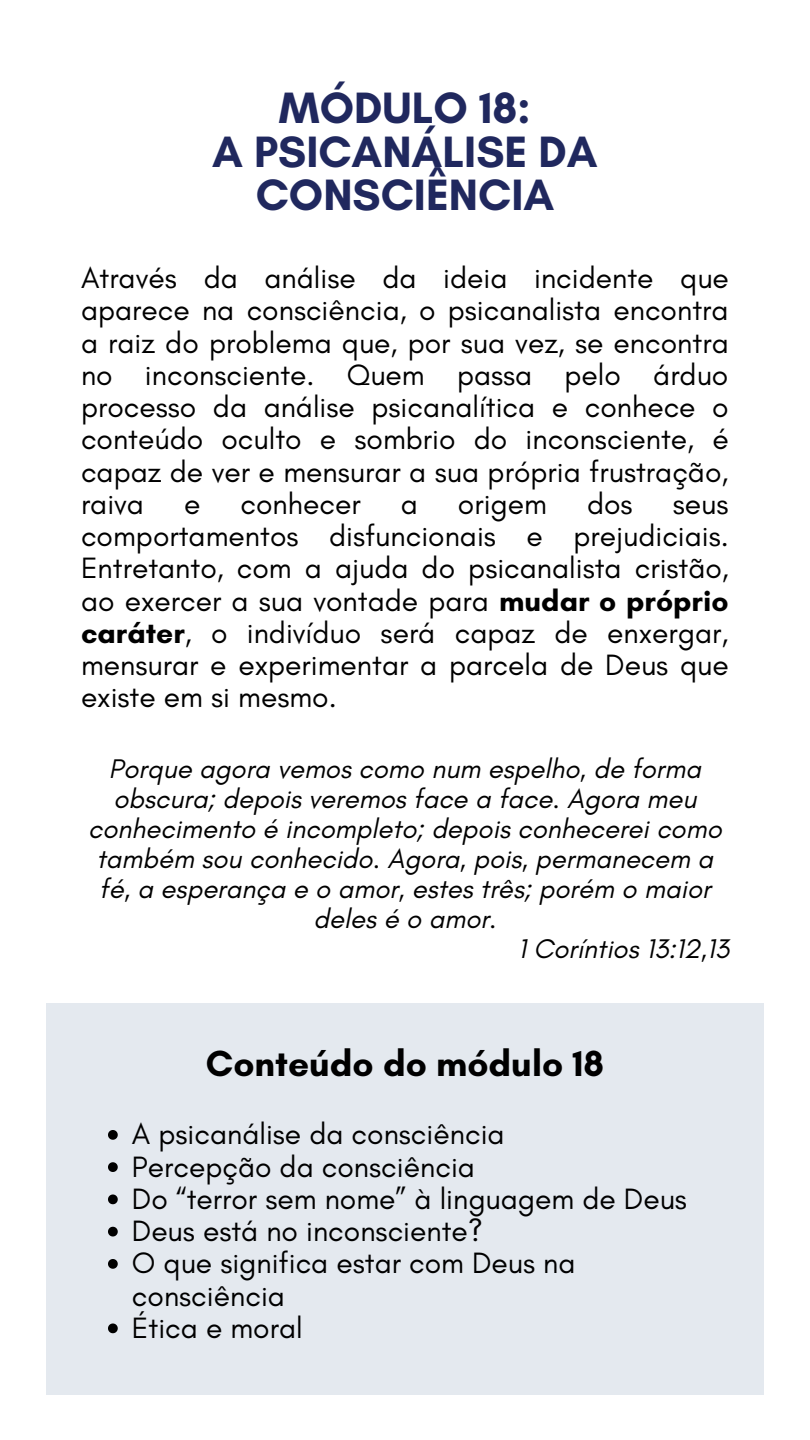
<style>
.page{position:relative;width:810px;height:1440px;background:#fff}
.page>*{position:absolute;margin:0;border:0;box-sizing:border-box;transform-origin:0 0}
.t1{font:700 44.7px/43.5px "Glacial Indifference";color:#20285e;text-align:center}
.t2{font:700 37px "Glacial Indifference";color:#000}
.t3{font:30px/32.2px "Glacial Indifference";color:#000;text-align:justify}
.t4{font:italic 27.5px "Glacial Indifference";color:#000}
.s1{font-weight:700}
</style>
<div class="page">
<div style="left:46px;top:1003px;width:718px;height:391px;background:#e4e9ef"></div>
<svg style="left:108px;top:1130px;width:10px;height:10px"></svg>
<svg style="left:108px;top:1162px;width:10px;height:10px"></svg>
<svg style="left:108px;top:1195px;width:10px;height:9px"></svg>
<svg style="left:108px;top:1227px;width:10px;height:10px"></svg>
<svg style="left:108px;top:1259px;width:10px;height:10px"></svg>
<svg style="left:108px;top:1324px;width:10px;height:9px"></svg>
<h1 class="t1" style="left:212px;top:86px;width:387px">MÓDULO 18:<br>A PSICANÁLISE DA<br>CONSCIÊNCIA</h1>
<p class="t3" style="left:81px;top:261px;width:649px">Através da análise da ideia incidente que aparece na consciência, o psicanalista encontra a raiz do problema que, por sua vez, se encontra no inconsciente. Quem passa pelo árduo processo da análise psicanalítica e conhece o conteúdo oculto e sombrio do inconsciente, é capaz de ver e mensurar a sua própria frustração, raiva</p>
<p class="t3" style="left:184px;top:487px;width:18px">e</p>
<p class="t3" style="left:241px;top:487px;width:122px">conhecer</p>
<p class="t3" style="left:401px;top:487px;width:19px">a</p>
<p class="t3" style="left:458px;top:487px;width:91px">origem</p>
<p class="t3" style="left:587px;top:487px;width:47px">dos</p>
<p class="t3" style="left:81px;top:487px;width:649px;text-indent:592px">seus comportamentos disfuncionais e prejudiciais.<br>Entretanto, com a ajuda do psicanalista cristão, ao exercer a sua vontade para <span class="s1">mudar o próprio caráter</span>, o indivíduo será capaz de enxergar, mensurar e experimentar a parcela de Deus que existe em si mesmo.</p>
<p class="t4" style="left:109px;top:752px;width:594px">Porque agora vemos como num espelho, de forma</p>
<p class="t4" style="left:113px;top:782px;width:585px">obscura; depois veremos face a face. Agora meu</p>
<p class="t4" style="left:88px;top:812px;width:635px">conhecimento é incompleto; depois conhecerei como</p>
<p class="t4" style="left:97px;top:842px;width:618px">também sou conhecido. Agora, pois, permanecem a</p>
<p class="t4" style="left:99px;top:872px;width:613px">fé, a esperança e o amor, estes três; porém o maior</p>
<p class="t4" style="left:314px;top:902px;width:184px">deles é o amor.</p>
<p class="t4" style="left:518px;top:932px;width:212px">1 Coríntios 13:12,13</p>
<p class="t2" style="left:206px;top:1041px;width:400px">Conteúdo do módulo 18</p>
<p class="t3" style="left:132px;top:1118px;width:557px;text-align:left">A psicanálise da consciência<br>Percepção da consciência<br>Do “terror sem nome” à linguagem de Deus<br>Deus está no inconsciente?<br>O que significa estar com Deus na consciência<br>Ética e moral</p>
</div>
